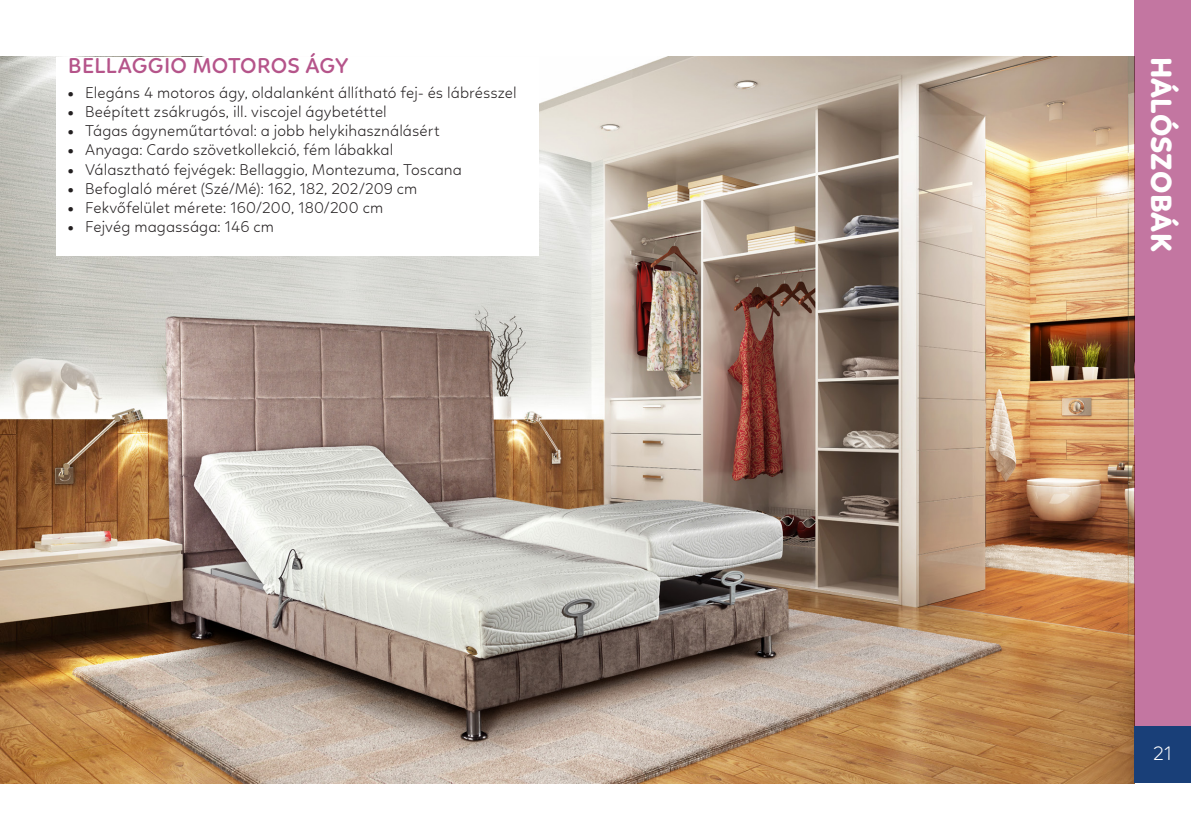
<style>
.page{position:relative;width:1191px;height:840px;background:#fff}
.page>*{position:absolute;margin:0;border:0;box-sizing:border-box;transform-origin:0 0}
.Text_Run{font:800 30px "Linotte";color:#fff}
.Koteret{font:600 22px "Linotte";letter-spacing:.015em;color:#b5548a}
.Text_Run-2{font:300 20px "Linotte";color:#fff}
.Text_Run-3{font:300 16px "Linotte";letter-spacing:.01em;color:#231f20}
</style>
<div class="page">
<img style="left:0;top:57px;width:1134px;height:725px">
<div style="left:57px;top:57px;width:482px;height:198px;background:#fff"></div>
<hr style="left:0;top:57px;width:1px;height:363px;background:#fff">
<div style="left:1134px;top:0;width:57px;height:726px;background:#c376a1"></div>
<div style="left:1134px;top:726px;width:57px;height:56px;background:#193f78"></div>
<p class="Koteret" style="left:68px;top:52px;width:282px">BELLAGGIO MOTOROS ÁGY</p>
<p class="Text_Run-3" style="left:68px;top:83px;width:450px">• Elegáns 4 motoros ágy, oldalanként állítható fej- és lábrésszel</p>
<p class="Text_Run-3" style="left:68px;top:102px;width:320px">• Beépített zsákrugós, ill. viscojel ágybetéttel</p>
<p class="Text_Run-3" style="left:68px;top:121px;width:373px">• Tágas ágyneműtartóval: a jobb helykihasználásért</p>
<p class="Text_Run-3" style="left:68px;top:141px;width:327px">• Anyaga: Cardo szövetkollekció, fém lábakkal</p>
<p class="Text_Run-3" style="left:68px;top:160px;width:395px">• Választható fejvégek: Bellaggio, Montezuma, Toscana</p>
<p class="Text_Run-3" style="left:68px;top:179px;width:351px">• Befoglaló méret (Szé/Mé): 162, 182, 202/209 cm</p>
<p class="Text_Run-3" style="left:68px;top:198px;width:316px">• Fekvőfelület mérete: 160/200, 180/200 cm</p>
<p class="Text_Run-3" style="left:68px;top:217px;width:207px">• Fejvég magassága: 146 cm</p>
<p class="Text_Run" style="left:1179px;top:57px;width:196px;rotate:90deg">HÁLÓSZOBÁK</p>
<p class="Text_Run-2" style="left:1153px;top:741px;width:21px">21</p>
</div>
